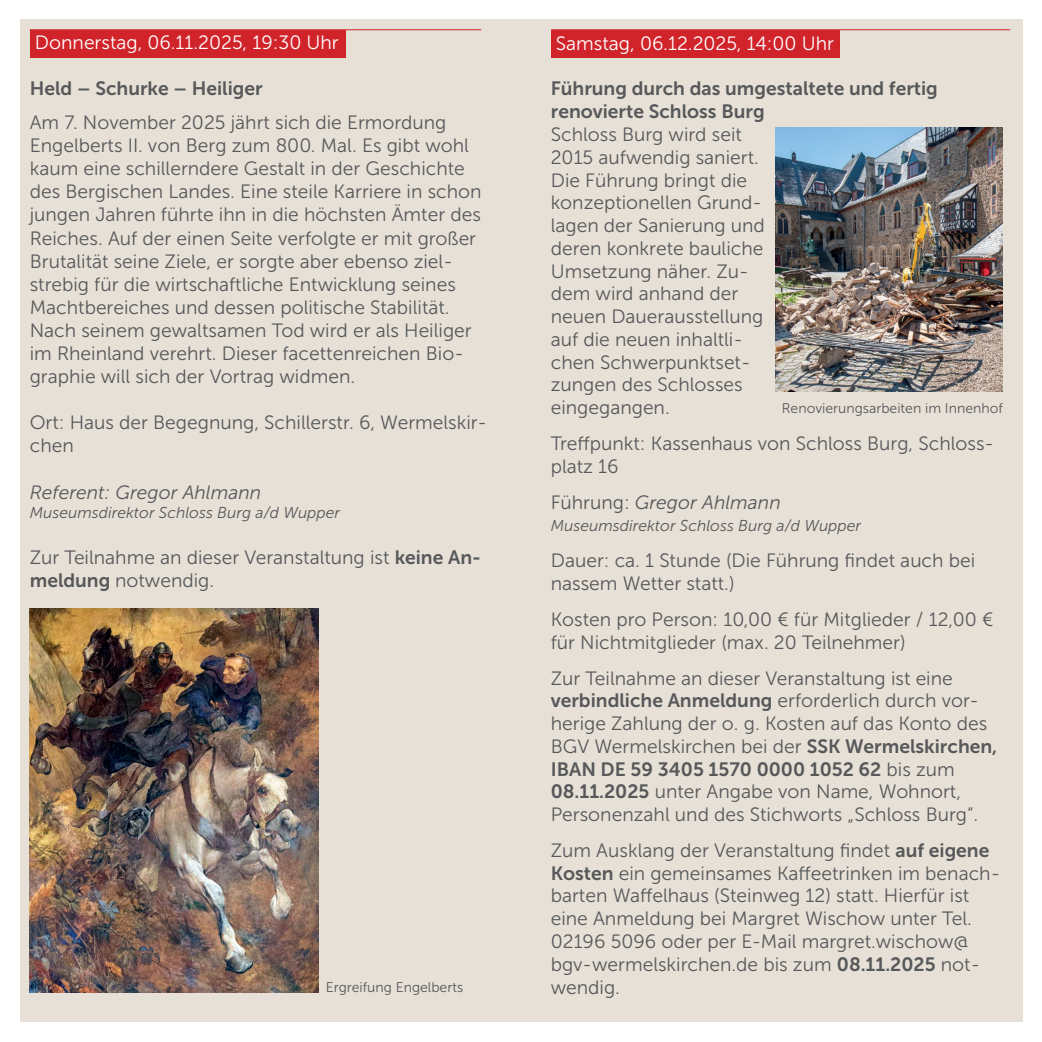
<style>
.page{position:relative;width:1042px;height:1042px;background:#fff}
.page>*{position:absolute;margin:0;border:0;box-sizing:border-box;transform-origin:0 0}
.t1{font:19.25px/22.8px "Museo Sans 300";color:#57585a}
.t2{font:19.25px/22.8px "Museo Sans 700";color:#57585a}
.t3{font:19.25px "Museo Sans 300";color:#fff}
.t4{font:italic 19.25px "Museo Sans 300";color:#57585a}
.t5{font:italic 15.75px "Museo Sans 300";color:#57585a}
.t6{font:14px "Museo Sans 300";color:#57585a}
.s1{font-family:"Museo Sans 700"}
.s2{font-style:normal}
.s3{font-family:"Museo Sans 300"}
</style>
<div class="page">
<div style="left:20px;top:20px;width:1002px;height:1002px;background:#e6e0d6"></div>
<hr style="left:551px;top:29px;width:459px;height:1px;background:#d1232a">
<div style="left:551px;top:30px;width:289px;height:27px;background:#d1232a"></div>
<hr style="left:30px;top:29px;width:451px;height:1px;background:#d1232a">
<div style="left:30px;top:30px;width:315px;height:28px;background:#d1232a"></div>
<img style="left:30px;top:609px;width:289px;height:384px">
<img style="left:775px;top:127px;width:228px;height:264px">
<p class="t3" style="left:35px;top:32px;width:305px">Donnerstag, 06.11.2025, 19:30 Uhr</p>
<p class="t2" style="left:30px;top:77px;width:234px">Held – Schurke – Heiliger</p>
<p class="t1" style="left:30px;top:111px;width:453px">Am 7. November 2025 jährt sich die Ermordung Engelberts II. von Berg zum 800. Mal. Es gibt wohl kaum eine schillerndere Gestalt in der Geschichte des Bergischen Landes. Eine steile Karriere in schon jungen Jahren führte ihn in die höchsten Ämter des Reiches. Auf der einen Seite verfolgte er mit großer Brutalität seine Ziele, er sorgte aber ebenso ziel&shy;strebig für die wirtschaftliche Entwicklung seines Machtbereiches und dessen politische Stabilität.<br>Nach seinem gewaltsamen Tod wird er als Heiliger im Rheinland verehrt. Dieser facettenreichen Bio&shy;graphie will sich der Vortrag widmen.</p>
<p class="t1" style="left:30px;top:411px;width:459px">Ort: Haus der Begegnung, Schillerstr. 6, Wermelskir&shy;chen</p>
<p class="t4" style="left:30px;top:482px;width:233px">Referent: Gregor Ahlmann</p>
<p class="t5" style="left:30px;top:504px;width:312px">Museumsdirektor Schloss Burg a/d Wupper</p>
<p class="t1" style="left:30px;top:546px;width:453px">Zur Teilnahme an dieser Veranstaltung ist <span class="s1">keine An&shy;meldung</span> notwendig.</p>
<p class="t6" style="left:326px;top:979px;width:139px">Ergreifung Engelberts</p>
<p class="t3" style="left:556px;top:33px;width:280px">Samstag, 06.12.2025, 14:00 Uhr</p>
<p class="t2" style="left:551px;top:77px;width:389px">Führung durch das umgestaltete und fertig renovierte Schloss Burg</p>
<p class="t1" style="left:551px;top:123px;width:216px">Schloss Burg wird seit<br>2015 aufwendig saniert.<br>Die Führung bringt die konzeptionellen Grund&shy;lagen der Sanierung und deren konkrete bauliche<br>Umsetzung näher. Zu&shy;dem wird anhand der neuen Dauerausstellung auf die neuen inhaltli&shy;chen Schwerpunktset&shy;zungen des Schlosses eingegangen.</p>
<p class="t1" style="left:551px;top:432px;width:445px">Treffpunkt: Kassenhaus von Schloss Burg, Schloss&shy;platz 16</p>
<p class="t4" style="left:551px;top:492px;width:231px"><span class="s2">Führung:</span> Gregor Ahlmann</p>
<p class="t5" style="left:551px;top:517px;width:312px">Museumsdirektor Schloss Burg a/d Wupper</p>
<p class="t1" style="left:551px;top:549px;width:426px">Dauer: ca. 1 Stunde (Die Führung findet auch bei nassem Wetter statt.)</p>
<p class="t1" style="left:551px;top:608px;width:444px">Kosten pro Person: 10,00 € für Mitglieder / 12,00 € für Nichtmitglieder (max. 20 Teilnehmer)</p>
<p class="t1" style="left:551px;top:666px;width:403px">Zur Teilnahme an dieser Veranstaltung ist eine</p>
<p class="t2" style="left:551px;top:689px;width:430px">verbindliche Anmeldung <span class="s3">erforderlich durch vor-</span></p>
<p class="t1" style="left:551px;top:712px;width:448px">herige Zahlung der o. g. Kosten auf das Konto des<br>BGV Wermelskirchen bei der <span class="s1">SSK Wermelskirchen,</span></p>
<p class="t2" style="left:551px;top:757px;width:406px">IBAN DE 59 3405 1570 0000 1052 62 <span class="s3">bis zum</span></p>
<p class="t1" style="left:551px;top:780px;width:429px"><span class="s1">08.11.2025</span> unter Angabe von Name, Wohnort,<br>Personenzahl und des Stichworts „Schloss Burg“.</p>
<p class="t1" style="left:551px;top:839px;width:451px">Zum Ausklang der Veranstaltung findet <span class="s1">auf eigene Kosten</span> ein gemeinsames Kaffeetrinken im benach&shy;barten Waffelhaus (Steinweg 12) statt. Hierfür ist eine Anmeldung bei Margret Wischow unter Tel.<br>02196 5096 oder per E-Mail margret.wischow@ bgv-wermelskirchen.de bis zum <span class="s1">08.11.2025</span> not&shy;wendig.</p>
<p class="t6" style="left:782px;top:401px;width:222px">Renovierungsarbeiten im Innenhof</p>
</div>
